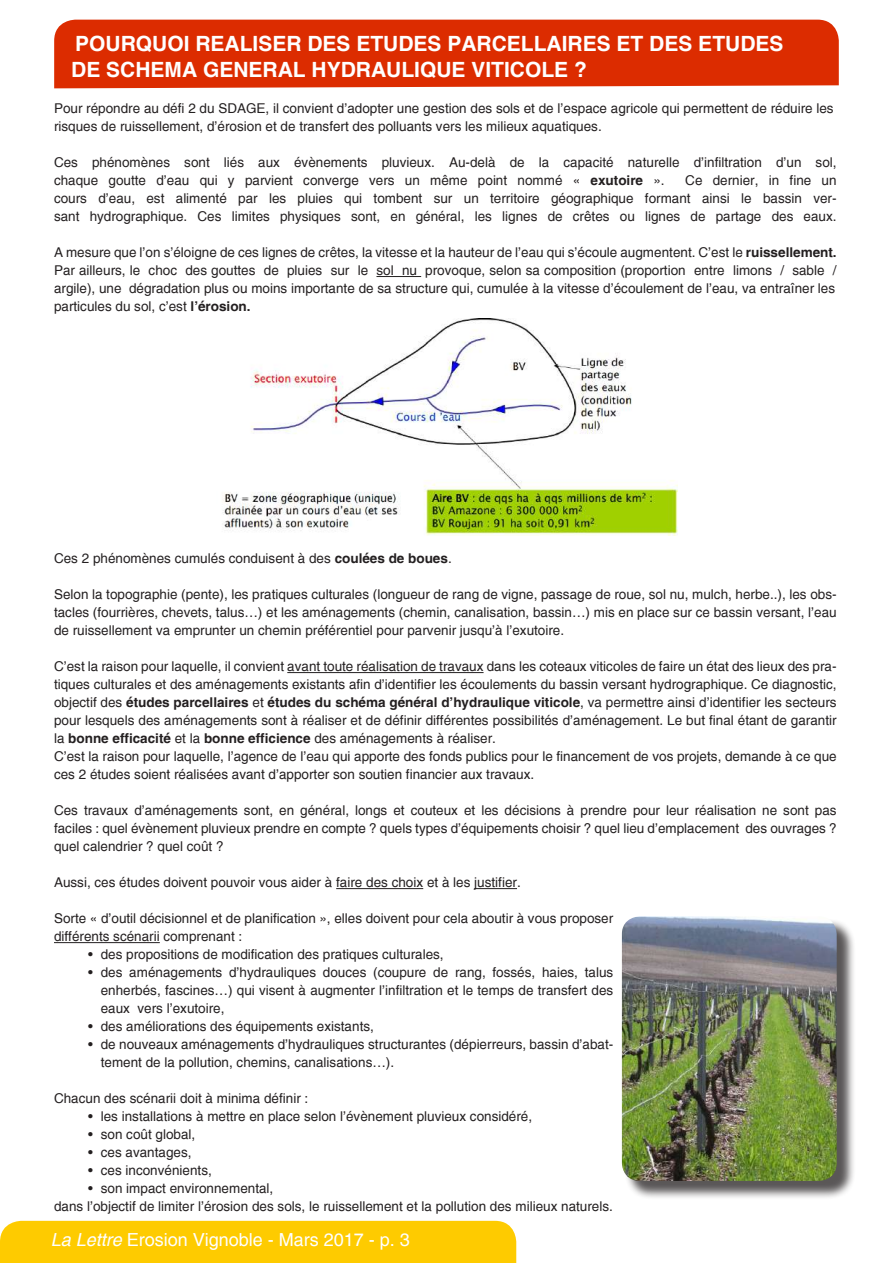
<style>
.page{position:relative;width:893px;height:1263px;background:#fff}
.page>*{position:absolute;margin:0;border:0;box-sizing:border-box;transform-origin:0 0}
.t1{font:700 21px/25.2px "Helvetica";color:#fff}
.t2{font:18px "Helvetica";color:#fff}
.t3{font:13.5px/18px "Helvetica";color:#231f20}
.s1{font-weight:700}
.s2{font-style:italic}
</style>
<div class="page">
<div style="left:0;top:1221px;width:516px;height:42px;background:#fecb00"></div>
<div style="left:54px;top:20px;width:785px;height:68px;background:#dc2c00"></div>
<hr style="left:376px;top:276px;width:45px;height:1px;background:#231f20">
<hr style="left:287px;top:672px;width:197px;height:1px;background:#231f20">
<hr style="left:336px;top:888px;width:87px;height:1px;background:#231f20">
<hr style="left:474px;top:888px;width:43px;height:1px;background:#231f20">
<hr style="left:54px;top:942px;width:106px;height:1px;background:#231f20">
<img style="left:222px;top:319px;width:456px;height:217px">
<div style="left:624px;top:919px;width:231px;height:280px;background:#231f20;opacity:.75"></div>
<img style="left:622px;top:916px;width:215px;height:265px">
<h1 class="t1" style="left:71px;top:31px;width:714px">POURQUOI REALISER DES ETUDES PARCELLAIRES ET DES ETUDES<br>DE SCHEMA GENERAL HYDRAULIQUE VITICOLE ?</h1>
<p class="t3" style="left:54px;top:100px;width:781px">Pour répondre au défi 2 du SDAGE, il convient d’adopter une gestion des sols et de l’espace agricole qui permettent de réduire les risques de ruissellement, d’érosion et de transfert des polluants vers les milieux aquatiques.</p>
<p class="t3" style="left:54px;top:154px;width:784px">Ces phénomènes sont liés aux évènements pluvieux. Au-delà de la capacité naturelle d’infiltration d’un sol, chaque goutte d’eau qui y parvient converge vers un même point nommé « <span class="s1">exutoire</span> ».</p>
<p class="t3" style="left:54px;top:172px;width:784px;text-align:justify;text-indent:631px">Ce dernier, in fine un cours d’eau, est alimenté par les pluies qui tombent sur un territoire géographique formant ainsi le bassin ver&shy;sant hydrographique. Ces limites physiques sont, en général, les lignes de crêtes ou lignes de partage des eaux.</p>
<p class="t3" style="left:54px;top:244px;width:784px;text-align:justify">A mesure que l’on s’éloigne de ces lignes de crêtes, la vitesse et la hauteur de l’eau qui s’écoule augmentent. C’est le <span class="s1">ruissellement.<br></span>Par ailleurs, le choc des gouttes de pluies sur le sol nu provoque, selon sa composition (proportion entre limons / sable / argile), une dégradation plus ou moins importante de sa structure qui, cumulée à la vitesse d’écoulement de l’eau, va entraîner les particules du sol, c’est <span class="s1">l’érosion.</span></p>
<p class="t3" style="left:54px;top:550px;width:399px">Ces 2 phénomènes cumulés conduisent à des <span class="s1">coulées de boues</span>.</p>
<p class="t3" style="left:54px;top:586px;width:784px;text-align:justify">Selon la topographie (pente), les pratiques culturales (longueur de rang de vigne, passage de roue, sol nu, mulch, herbe..), les obs&shy;tacles (fourrières, chevets, talus…) et les aménagements (chemin, canalisation, bassin…) mis en place sur ce bassin versant, l’eau de ruissellement va emprunter un chemin préférentiel pour parvenir jusqu’à l’exutoire.</p>
<p class="t3" style="left:54px;top:658px;width:784px">C’est la raison pour laquelle, il convient avant toute réalisation de travaux dans les coteaux viticoles de faire un état des lieux des pra&shy;tiques culturales et des aménagements existants afin d’identifier les écoulements du bassin versant hydrographique. Ce diagnostic, objectif des <span class="s1">études parcellaires</span> et <span class="s1">études du schéma général d’hydraulique viticole</span>, va permettre ainsi d’identifier les secteurs pour lesquels des aménagements sont à réaliser et de définir différentes possibilités d’aménagement. Le but final étant de garantir la <span class="s1">bonne efficacité</span> et la <span class="s1">bonne efficience</span> des aménagements à réaliser.<br>C’est la raison pour laquelle, l’agence de l’eau qui apporte des fonds publics pour le financement de vos projets, demande à ce que ces 2 études soient réalisées avant d’apporter son soutien financier aux travaux.</p>
<p class="t3" style="left:54px;top:802px;width:784px;text-align:justify">Ces travaux d’aménagements sont, en général, longs et couteux et les décisions à prendre pour leur réalisation ne sont pas faciles : quel évènement pluvieux prendre en compte ? quels types d’équipements choisir ? quel lieu d’emplacement des ouvrages ? quel calendrier ? quel coût ?</p>
<p class="t3" style="left:54px;top:874px;width:468px">Aussi, ces études doivent pouvoir vous aider à faire des choix et à les justifier.</p>
<p class="t3" style="left:54px;top:910px;width:561px">Sorte « d’outil décisionnel et de planification », elles doivent pour cela aboutir à vous proposer différents scénarii comprenant :</p>
<p class="t3" style="left:88px;top:946px;width:357px">• des propositions de modification des pratiques culturales,</p>
<p class="t3" style="left:101px;top:964px;width:514px;text-align:justify;text-indent:-13px">• des aménagements d’hydrauliques douces (coupure de rang, fossés, haies, talus enherbés, fascines…) qui visent à augmenter l’infiltration et le temps de transfert des eaux vers l’exutoire,</p>
<p class="t3" style="left:88px;top:1018px;width:287px">• des améliorations des équipements existants,</p>
<p class="t3" style="left:101px;top:1036px;width:514px;text-indent:-13px">• de nouveaux aménagements d’hydrauliques structurantes (dépierreurs, bassin d’abat&shy;tement de la pollution, chemins, canalisations…).</p>
<p class="t3" style="left:54px;top:1090px;width:256px">Chacun des scénarii doit à minima définir :</p>
<p class="t3" style="left:88px;top:1108px;width:446px">• les installations à mettre en place selon l’évènement pluvieux considéré,</p>
<p class="t3" style="left:88px;top:1126px;width:109px">• son coût global,</p>
<p class="t3" style="left:88px;top:1144px;width:105px">• ces avantages,</p>
<p class="t3" style="left:88px;top:1162px;width:125px">• ces inconvénients,</p>
<p class="t3" style="left:54px;top:1180px;width:560px;text-indent:34px">• son impact environnemental,<br>dans l’objectif de limiter l’érosion des sols, le ruissellement et la pollution des milieux naturels.</p>
<h2 class="t2" style="left:51px;top:1229px;width:361px"><span class="s2">La Lettre</span> Erosion Vignoble - Mars 2017 - p. 3</h2>
</div>
